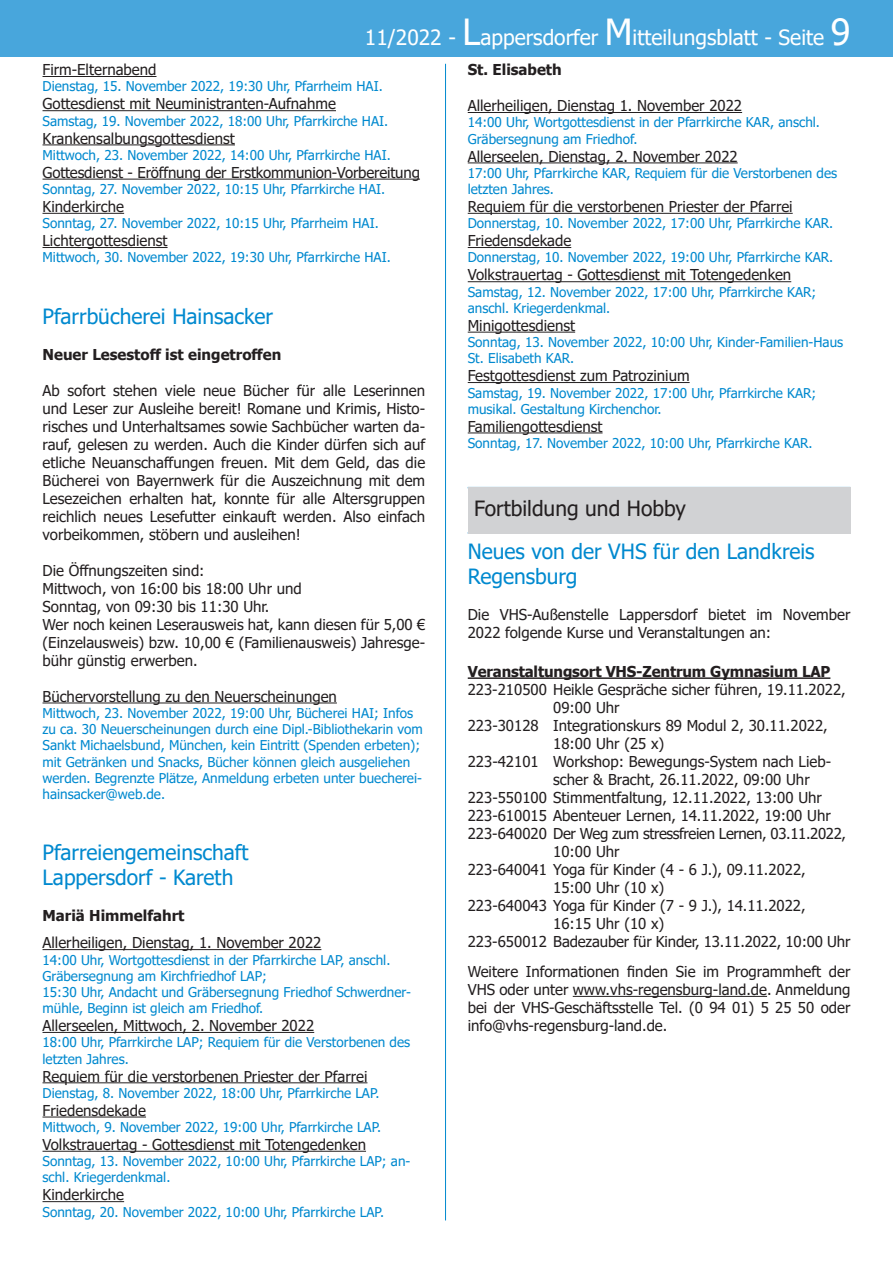
<style>
.page{position:relative;width:893px;height:1263px;background:#fff}
.page>*{position:absolute;margin:0;border:0;box-sizing:border-box;transform-origin:0 0}
.t1{font:21px/25.2px "Tahoma";color:#0089cf}
.t2{font:21px "Tahoma";color:#fff}
.t3{font:21px "Tahoma";color:#231f20}
.t4{font:15px/18px "Tahoma";color:#231f20}
.t5{font:700 15px "Tahoma";color:#231f20}
.t6{font:13.5px/16.2px "Tahoma";color:#0089cf}
.s1{font-size:36px}
</style>
<div class="page">
<div style="left:0;top:0;width:893px;height:57px;background:#48a6dc"></div>
<hr style="left:445px;top:64px;width:1px;height:1156px;background:#0089cf">
<div style="left:468px;top:487px;width:382px;height:47px;background:#d1d2d4"></div>
<hr style="left:573px;top:996px;width:194px;height:1px;background:#231f20">
<hr style="left:468px;top:432px;width:135px;height:1px;background:#231f20">
<hr style="left:468px;top:382px;width:222px;height:1px;background:#231f20">
<hr style="left:468px;top:332px;width:107px;height:1px;background:#231f20">
<hr style="left:468px;top:281px;width:323px;height:1px;background:#231f20">
<hr style="left:468px;top:213px;width:325px;height:1px;background:#231f20">
<hr style="left:468px;top:162px;width:270px;height:1px;background:#231f20">
<hr style="left:468px;top:112px;width:274px;height:1px;background:#231f20">
<hr style="left:43px;top:1151px;width:323px;height:1px;background:#231f20">
<hr style="left:43px;top:1082px;width:324px;height:1px;background:#231f20">
<hr style="left:43px;top:949px;width:278px;height:1px;background:#231f20">
<hr style="left:43px;top:702px;width:294px;height:1px;background:#231f20">
<hr style="left:43px;top:247px;width:125px;height:1px;background:#231f20">
<hr style="left:43px;top:179px;width:377px;height:1px;background:#231f20">
<hr style="left:43px;top:144px;width:192px;height:1px;background:#231f20">
<hr style="left:43px;top:76px;width:113px;height:1px;background:#231f20">
<hr style="left:43px;top:110px;width:293px;height:1px;background:#231f20">
<hr style="left:43px;top:213px;width:81px;height:1px;background:#231f20">
<hr style="left:43px;top:1032px;width:271px;height:1px;background:#231f20">
<hr style="left:43px;top:1116px;width:103px;height:1px;background:#231f20">
<hr style="left:43px;top:1201px;width:81px;height:1px;background:#231f20">
<hr style="left:468px;top:247px;width:103px;height:1px;background:#231f20">
<hr style="left:468px;top:677px;width:362px;height:2px;background:#231f20">
<h1 class="t2" style="left:365px;top:24px;width:487px">11/2022 - <span class="s1">L</span>appersdorfer <span class="s1">M</span>itteilungsblatt - Seite <span class="s1">9</span></h1>
<p class="t4" style="left:43px;top:62px;width:115px">Firm-Elternabend</p>
<p class="t6" style="left:43px;top:79px;width:342px">Dienstag, 15. November 2022, 19:30 Uhr, Pfarrheim HAI.</p>
<p class="t4" style="left:43px;top:96px;width:295px">Gottesdienst mit Neuministranten-Aufnahme</p>
<p class="t6" style="left:43px;top:113px;width:347px">Samstag, 19. November 2022, 18:00 Uhr, Pfarrkirche HAI.</p>
<p class="t4" style="left:43px;top:130px;width:194px">Krankensalbungsgottesdienst</p>
<p class="t6" style="left:43px;top:148px;width:350px">Mittwoch, 23. November 2022, 14:00 Uhr, Pfarrkirche HAI.</p>
<p class="t4" style="left:43px;top:164px;width:379px">Gottesdienst - Eröffnung der Erstkommunion-Vorbereitung</p>
<p class="t6" style="left:43px;top:182px;width:344px">Sonntag, 27. November 2022, 10:15 Uhr, Pfarrkirche HAI.</p>
<p class="t4" style="left:43px;top:198px;width:83px">Kinderkirche</p>
<p class="t6" style="left:43px;top:216px;width:338px">Sonntag, 27. November 2022, 10:15 Uhr, Pfarrheim HAI.</p>
<p class="t4" style="left:43px;top:233px;width:127px">Lichtergottesdienst</p>
<p class="t6" style="left:43px;top:250px;width:350px">Mittwoch, 30. November 2022, 19:30 Uhr, Pfarrkirche HAI.</p>
<h3 class="t1" style="left:43px;top:305px;width:232px">Pfarrbücherei Hainsacker</h3>
<h5 class="t5" style="left:43px;top:344px;width:240px">Neuer Lesestoff ist eingetroffen</h5>
<p class="t4" style="left:43px;top:382px;width:384px;text-align:justify">Ab sofort stehen viele neue Bücher für alle Leserinnen und Leser zur Ausleihe bereit! Romane und Krimis, Histo&shy;risches und Unterhaltsames sowie Sachbücher warten da&shy;rauf, gelesen zu werden. Auch die Kinder dürfen sich auf etliche Neuanschaffungen freuen. Mit dem Geld, das die Bücherei von Bayernwerk für die Auszeichnung mit dem Lesezeichen erhalten hat, konnte für alle Altersgruppen reichlich neues Lesefutter einkauft werden. Also einfach vorbeikommen, stöbern und ausleihen!</p>
<p class="t4" style="left:43px;top:562px;width:384px">Die Öffnungszeiten sind:<br>Mittwoch, von 16:00 bis 18:00 Uhr und<br>Sonntag, von 09:30 bis 11:30 Uhr.<br>Wer noch keinen Leserausweis hat, kann diesen für 5,00 € (Einzelausweis) bzw. 10,00 € (Familienausweis) Jahresge&shy;bühr günstig erwerben.</p>
<p class="t4" style="left:43px;top:688px;width:296px">Büchervorstellung zu den Neuerscheinungen</p>
<p class="t6" style="left:43px;top:706px;width:382px">Mittwoch, 23. November 2022, 19:00 Uhr, Bücherei HAI; Infos zu ca. 30 Neuerscheinungen durch eine Dipl.-Bibliothekarin vom Sankt Michaelsbund, München, kein Eintritt (Spenden erbeten); mit Getränken und Snacks, Bücher können gleich ausgeliehen werden. Begrenzte Plätze, Anmeldung erbeten unter buecherei&shy;hainsacker@web.de.</p>
<h3 class="t1" style="left:43px;top:841px;width:208px">Pfarreiengemeinschaft<br>Lappersdorf - Kareth</h3>
<h5 class="t5" style="left:43px;top:905px;width:143px">Mariä Himmelfahrt</h5>
<p class="t4" style="left:43px;top:935px;width:280px">Allerheiligen, Dienstag, 1. November 2022</p>
<p class="t6" style="left:43px;top:952px;width:349px">14:00 Uhr, Wortgottesdienst in der Pfarrkirche LAP, anschl.<br>Gräbersegnung am Kirchfriedhof LAP;</p>
<p class="t6" style="left:43px;top:985px;width:370px">15:30 Uhr, Andacht und Gräbersegnung Friedhof Schwerdner&shy;mühle, Beginn ist gleich am Friedhof.</p>
<p class="t4" style="left:43px;top:1017px;width:273px">Allerseelen, Mittwoch, 2. November 2022</p>
<p class="t6" style="left:43px;top:1035px;width:369px">18:00 Uhr, Pfarrkirche LAP; Requiem für die Verstorbenen des letzten Jahres.</p>
<p class="t4" style="left:43px;top:1068px;width:326px">Requiem für die verstorbenen Priester der Pfarrei</p>
<p class="t6" style="left:43px;top:1085px;width:339px">Dienstag, 8. November 2022, 18:00 Uhr, Pfarrkirche LAP.</p>
<p class="t4" style="left:43px;top:1102px;width:105px">Friedensdekade</p>
<p class="t6" style="left:43px;top:1120px;width:340px">Mittwoch, 9. November 2022, 19:00 Uhr, Pfarrkirche LAP.</p>
<p class="t4" style="left:43px;top:1136px;width:325px">Volkstrauertag - Gottesdienst mit Totengedenken</p>
<p class="t6" style="left:43px;top:1154px;width:369px">Sonntag, 13. November 2022, 10:00 Uhr, Pfarrkirche LAP; an&shy;schl. Kriegerdenkmal.</p>
<p class="t4" style="left:43px;top:1187px;width:83px">Kinderkirche</p>
<p class="t6" style="left:43px;top:1204px;width:343px">Sonntag, 20. November 2022, 10:00 Uhr, Pfarrkirche LAP.</p>
<h5 class="t5" style="left:468px;top:59px;width:96px">St. Elisabeth</h5>
<p class="t4" style="left:468px;top:98px;width:276px">Allerheiligen, Dienstag 1. November 2022</p>
<p class="t6" style="left:468px;top:115px;width:354px">14:00 Uhr, Wortgottesdienst in der Pfarrkirche KAR, anschl.<br>Gräbersegnung am Friedhof.</p>
<p class="t4" style="left:468px;top:148px;width:271px">Allerseelen, Dienstag, 2. November 2022</p>
<p class="t6" style="left:468px;top:166px;width:371px">17:00 Uhr, Pfarrkirche KAR, Requiem für die Verstorbenen des letzten Jahres.</p>
<p class="t4" style="left:468px;top:198px;width:326px">Requiem für die verstorbenen Priester der Pfarrei</p>
<p class="t6" style="left:468px;top:216px;width:367px">Donnerstag, 10. November 2022, 17:00 Uhr, Pfarrkirche KAR.</p>
<p class="t4" style="left:468px;top:233px;width:105px">Friedensdekade</p>
<p class="t6" style="left:468px;top:250px;width:367px">Donnerstag, 10. November 2022, 19:00 Uhr, Pfarrkirche KAR.</p>
<p class="t4" style="left:468px;top:267px;width:325px">Volkstrauertag - Gottesdienst mit Totengedenken</p>
<p class="t6" style="left:468px;top:284px;width:350px">Samstag, 12. November 2022, 17:00 Uhr, Pfarrkirche KAR; anschl. Kriegerdenkmal.</p>
<p class="t4" style="left:468px;top:317px;width:109px">Minigottesdienst</p>
<p class="t6" style="left:468px;top:335px;width:377px">Sonntag, 13. November 2022, 10:00 Uhr, Kinder-Familien-Haus<br>St. Elisabeth KAR.</p>
<p class="t4" style="left:468px;top:368px;width:223px">Festgottesdienst zum Patrozinium</p>
<p class="t6" style="left:468px;top:385px;width:350px">Samstag, 19. November 2022, 17:00 Uhr, Pfarrkirche KAR; musikal. Gestaltung Kirchenchor.</p>
<p class="t4" style="left:468px;top:418px;width:136px">Familiengottesdienst</p>
<p class="t6" style="left:468px;top:436px;width:346px">Sonntag, 17. November 2022, 10:00 Uhr, Pfarrkirche KAR.</p>
<p class="t3" style="left:474px;top:494px;width:213px">Fortbildung und Hobby</p>
<h3 class="t1" style="left:468px;top:540px;width:348px">Neues von der VHS für den Landkreis<br>Regensburg</h3>
<p class="t4" style="left:468px;top:606px;width:384px">Die VHS-Außenstelle Lappersdorf bietet im November<br>2022 folgende Kurse und Veranstaltungen an:</p>
<h5 class="t5" style="left:468px;top:661px;width:364px">Veranstaltungsort VHS-Zentrum Gymnasium LAP</h5>
<p class="t4" style="left:468px;top:681px;width:379px">223-210500 Heikle Gespräche sicher führen, 19.11.2022,</p>
<p class="t4" style="left:468px;top:699px;width:362px;text-indent:86px">09:00 Uhr<br>223-30128 Integrationskurs 89 Modul 2, 30.11.2022,</p>
<p class="t4" style="left:468px;top:735px;width:365px;text-indent:86px">18:00 Uhr (25 x)<br>223-42101 Workshop: Bewegungs-System nach Lieb-</p>
<p class="t4" style="left:468px;top:771px;width:380px;text-indent:86px">scher &amp; Bracht, 26.11.2022, 09:00 Uhr 223-550100 Stimmentfaltung, 12.11.2022, 13:00 Uhr 223-610015 Abenteuer Lernen, 14.11.2022, 19:00 Uhr 223-640020 Der Weg zum stressfreien Lernen, 03.11.2022,</p>
<p class="t4" style="left:468px;top:843px;width:340px;text-indent:86px">10:00 Uhr<br>223-640041 Yoga für Kinder (4 - 6 J.), 09.11.2022,</p>
<p class="t4" style="left:468px;top:879px;width:339px;text-indent:86px">15:00 Uhr (10 x)<br>223-640043 Yoga für Kinder (7 - 9 J.), 14.11.2022,</p>
<p class="t4" style="left:468px;top:915px;width:384px;text-indent:86px">16:15 Uhr (10 x)<br>223-650012 Badezauber für Kinder, 13.11.2022, 10:00 Uhr</p>
<p class="t4" style="left:468px;top:963px;width:384px;text-align:justify">Weitere Informationen finden Sie im Programmheft der VHS oder unter www.vhs-regensburg-land.de. Anmeldung bei der VHS-Geschäftsstelle Tel. (0 94 01) 5 25 50 oder info@vhs-regensburg-land.de.</p>
</div>
